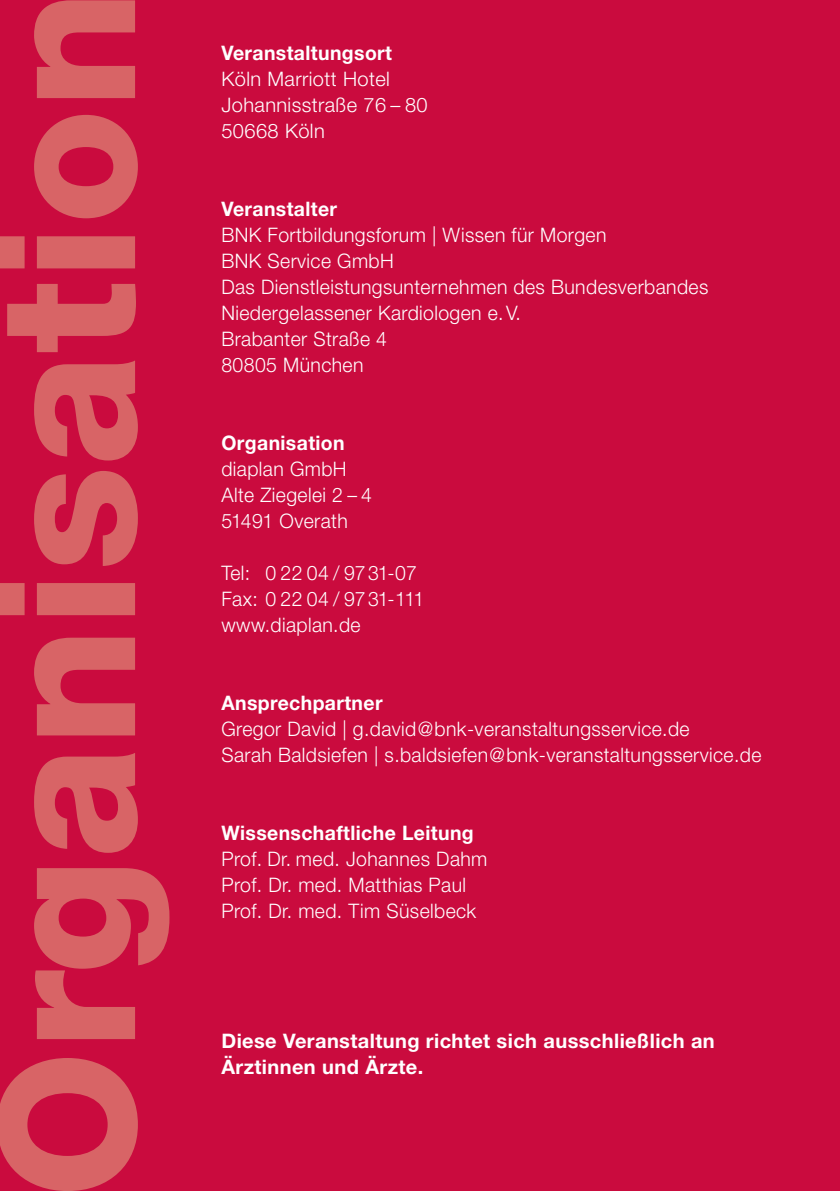
<style>
.page{position:relative;width:840px;height:1191px;background:#fff}
.page>*{position:absolute;margin:0;border:0;box-sizing:border-box;transform-origin:0 0}
.t1{font:800 189px "Helvetica Neue LT Std";color:#d86466}
.t2{font:300 20px/26px "Helvetica Neue LT Std";letter-spacing:.02em;color:#fff}
.t3{font:700 20px/26px "Helvetica Neue LT Std";letter-spacing:.02em;color:#fff}
</style>
<div class="page">
<div style="left:0;top:0;width:839px;height:1191px;background:#ca0b3e"></div>
<h1 class="t1" style="left:-45px;top:1198px;width:1209px;rotate:-90deg">Organisation</h1>
<p class="t3" style="left:221px;top:39px;width:172px">Veranstaltungsort</p>
<p class="t2" style="left:221px;top:65px;width:208px">Köln Marriott Hotel<br>Johannisstraße 76 – 80<br>50668 Köln</p>
<p class="t3" style="left:221px;top:195px;width:117px">Veranstalter</p>
<p class="t2" style="left:221px;top:221px;width:488px">BNK Fortbildungsforum | Wissen für Morgen<br>BNK Service GmbH<br>Das Dienstleistungsunternehmen des Bundesverbandes<br>Niedergelassener Kardiologen e.V.<br>Brabanter Straße 4<br>80805 München</p>
<p class="t3" style="left:221px;top:429px;width:125px">Organisation</p>
<p class="t2" style="left:221px;top:455px;width:152px">diaplan GmbH<br>Alte Ziegelei 2 – 4<br>51491 Overath</p>
<p class="t2" style="left:221px;top:559px;width:204px">Tel: 0 22 04 / 9731-07<br>Fax: 0 22 04 / 9731-111 www.diaplan.de</p>
<p class="t3" style="left:221px;top:689px;width:163px">Ansprechpartner</p>
<p class="t2" style="left:221px;top:715px;width:541px">Gregor David | g.david@bnk-veranstaltungsservice.de<br>Sarah Baldsiefen | s.baldsiefen@bnk-veranstaltungsservice.de</p>
<p class="t3" style="left:221px;top:819px;width:254px">Wissenschaftliche Leitung</p>
<p class="t2" style="left:221px;top:845px;width:267px">Prof. Dr. med. Johannes Dahm<br>Prof. Dr. med. Matthias Paul<br>Prof. Dr. med. Tim Süselbeck</p>
<p class="t3" style="left:221px;top:1027px;width:494px">Diese Veranstaltung richtet sich ausschließlich an<br>Ärztinnen und Ärzte.</p>
</div>
